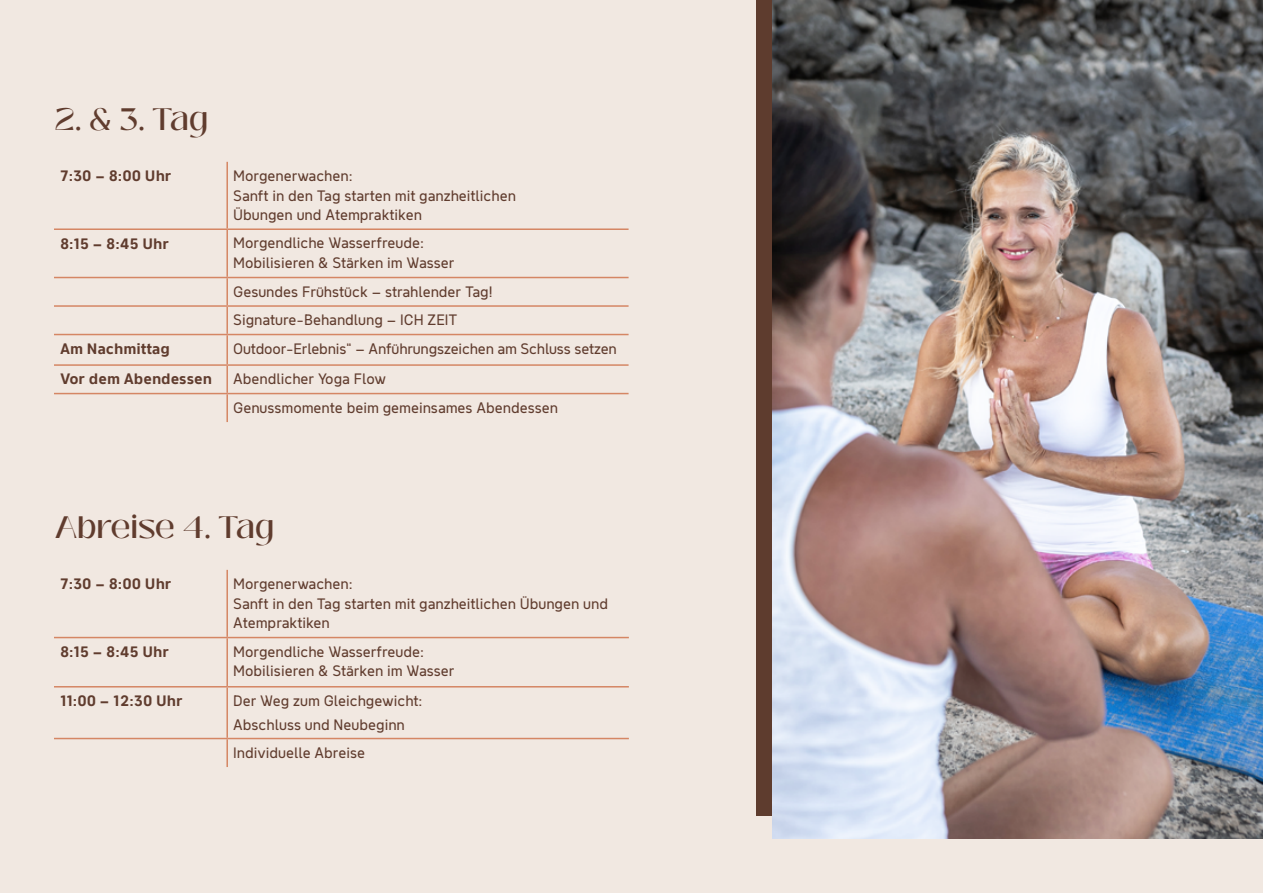
<style>
.page{position:relative;width:1263px;height:893px;background:#f1e8e1}
.page>*{position:absolute;margin:0;border:0;box-sizing:border-box;transform-origin:0 0}
.t1{font:500 30.9px "Black Mango";letter-spacing:.005em;color:#603c2e}
.t2{font:15px/19.5px "Never Mind Compact";color:#603c2e}
.t3{font:700 15px "Never Mind Compact";color:#603c2e}
</style>
<div class="page">
<hr style="left:226px;top:162px;width:2px;height:66px;background:#d58664">
<hr style="left:54px;top:228px;width:173px;height:2px;background:#d58664">
<hr style="left:227px;top:228px;width:402px;height:2px;background:#d58664">
<hr style="left:226px;top:230px;width:2px;height:47px;background:#d58664">
<hr style="left:54px;top:277px;width:173px;height:1px;background:#d58664">
<hr style="left:227px;top:277px;width:402px;height:1px;background:#d58664">
<hr style="left:226px;top:278px;width:2px;height:27px;background:#d58664">
<hr style="left:54px;top:305px;width:173px;height:2px;background:#d58664">
<hr style="left:227px;top:305px;width:402px;height:2px;background:#d58664">
<hr style="left:226px;top:307px;width:2px;height:27px;background:#d58664">
<hr style="left:54px;top:334px;width:173px;height:1px;background:#d58664">
<hr style="left:227px;top:334px;width:402px;height:1px;background:#d58664">
<hr style="left:226px;top:335px;width:2px;height:29px;background:#d58664">
<hr style="left:226px;top:366px;width:2px;height:27px;background:#d58664">
<hr style="left:226px;top:394px;width:2px;height:28px;background:#d58664">
<hr style="left:54px;top:393px;width:173px;height:1px;background:#d58664">
<hr style="left:227px;top:393px;width:402px;height:1px;background:#d58664">
<hr style="left:54px;top:364px;width:173px;height:2px;background:#d58664">
<hr style="left:227px;top:364px;width:402px;height:2px;background:#d58664">
<hr style="left:226px;top:570px;width:2px;height:67px;background:#d58664">
<hr style="left:54px;top:637px;width:173px;height:1px;background:#d58664">
<hr style="left:227px;top:637px;width:402px;height:1px;background:#d58664">
<hr style="left:226px;top:638px;width:2px;height:48px;background:#d58664">
<hr style="left:54px;top:686px;width:173px;height:1px;background:#d58664">
<hr style="left:227px;top:686px;width:402px;height:1px;background:#d58664">
<hr style="left:226px;top:687px;width:2px;height:51px;background:#d58664">
<hr style="left:54px;top:738px;width:173px;height:1px;background:#d58664">
<hr style="left:227px;top:738px;width:402px;height:1px;background:#d58664">
<hr style="left:226px;top:739px;width:2px;height:28px;background:#d58664">
<div style="left:756px;top:0;width:507px;height:815px;background:#5e3c2e"></div>
<img style="left:772px;top:0;width:491px;height:839px">
<h1 class="t1" style="left:55px;top:98px;width:155px">2. &amp; 3. Tag</h1>
<p class="t3" style="left:60px;top:164px;width:113px">7:30 – 8:00 Uhr</p>
<p class="t2" style="left:233px;top:166px;width:284px">Morgenerwachen:<br>Sanft in den Tag starten mit ganzheitlichen<br>Übungen und Atempraktiken</p>
<p class="t3" style="left:60px;top:232px;width:110px">8:15 – 8:45 Uhr</p>
<p class="t2" style="left:233px;top:233px;width:223px">Morgendliche Wasserfreude:<br>Mobilisieren &amp; Stärken im Wasser</p>
<p class="t2" style="left:233px;top:277px;width:261px;line-height:28.5px">Gesundes Frühstück – strahlender Tag!<br>Signature-Behandlung – ICH ZEIT</p>
<p class="t3" style="left:60px;top:337px;width:111px">Am Nachmittag</p>
<p class="t2" style="left:233px;top:338px;width:385px">Outdoor-Erlebnis“ – Anführungszeichen am Schluss setzen</p>
<p class="t3" style="left:60px;top:367px;width:153px">Vor dem Abendessen</p>
<p class="t2" style="left:233px;top:364px;width:326px;line-height:28.5px">Abendlicher Yoga Flow<br>Genussmomente beim gemeinsames Abendessen</p>
<h1 class="t1" style="left:55px;top:506px;width:221px">Abreise 4. Tag</h1>
<p class="t3" style="left:60px;top:572px;width:113px">7:30 – 8:00 Uhr</p>
<p class="t2" style="left:233px;top:574px;width:376px">Morgenerwachen:<br>Sanft in den Tag starten mit ganzheitlichen Übungen und<br>Atempraktiken</p>
<p class="t3" style="left:60px;top:640px;width:110px">8:15 – 8:45 Uhr</p>
<p class="t2" style="left:233px;top:641px;width:223px">Morgendliche Wasserfreude:<br>Mobilisieren &amp; Stärken im Wasser</p>
<p class="t3" style="left:60px;top:689px;width:124px">11:00 – 12:30 Uhr</p>
<p class="t2" style="left:233px;top:688px;width:191px;line-height:24px">Der Weg zum Gleichgewicht:<br>Abschluss und Neubeginn</p>
<p class="t2" style="left:233px;top:742px;width:133px">Individuelle Abreise</p>
</div>
